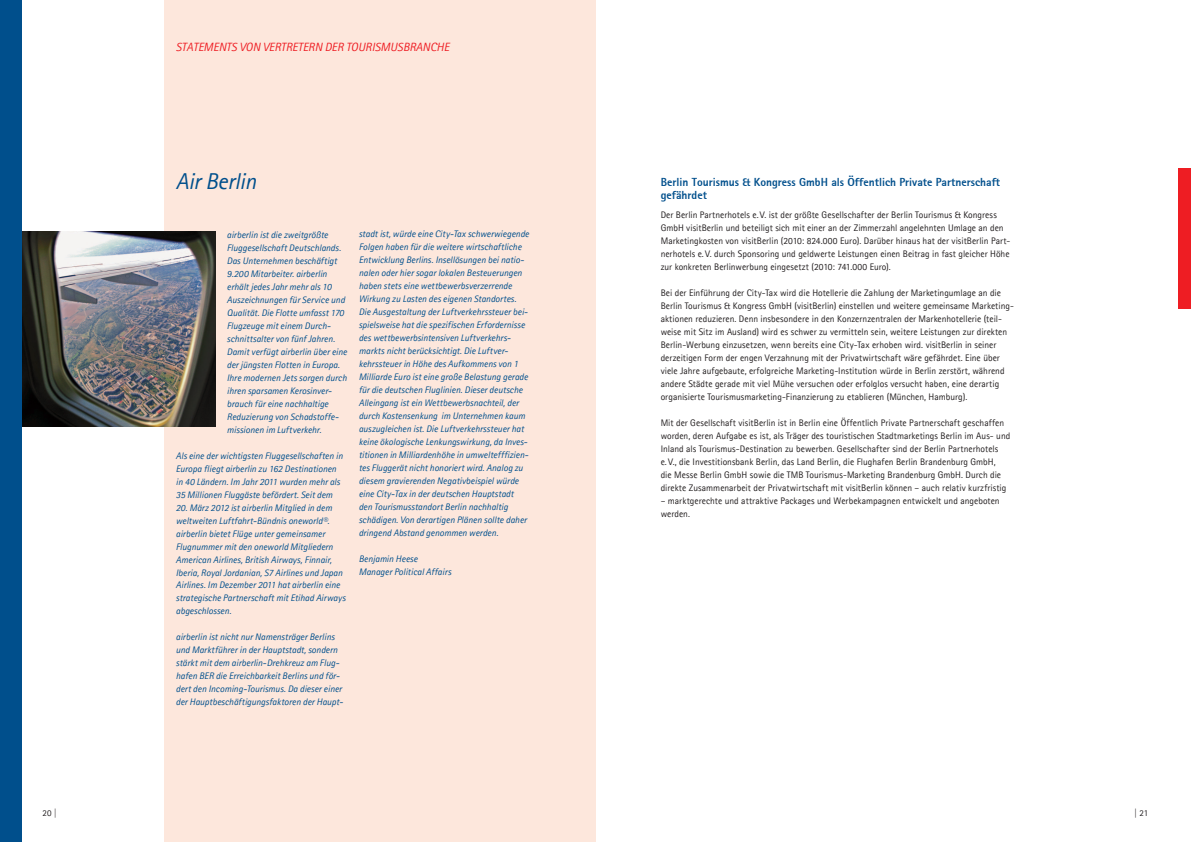
<style>
.page{position:relative;width:1191px;height:842px;background:#fff}
.page>*{position:absolute;margin:0;border:0;box-sizing:border-box;transform-origin:0 0}
.t1{font:italic 23px "Agfa Rotis Sans Serif";letter-spacing:-.015em;color:#004f8c}
.t2{font:italic 12px "Agfa Rotis Sans Serif";color:#ee1d23}
.t3{font:800 11.5px/13px "Agfa Rotis Sans Serif";color:#004f8c}
.t4{font:italic 9.5px/13px "Agfa Rotis Sans Serif";color:#004f8c}
.t5{font:9.5px/13px "Agfa Rotis Sans Serif";color:#231f20}
.t6{font:9px "Agfa Rotis Sans Serif";color:#231f20}
</style>
<div class="page">
<div style="left:164px;top:0;width:431px;height:842px;background:#fde7dc"></div>
<img style="left:21px;top:231px;width:194px;height:195px">
<div style="left:1178px;top:168px;width:13px;height:140px;background:#ee1d23"></div>
<div style="left:0;top:0;width:21px;height:842px;background:#004f8c"></div>
<p class="t2" style="left:176px;top:40px;width:13px">State</p>
<p class="t2" style="left:204px;top:40px;width:73px">ments von Vertreter</p>
<p class="t2" style="left:315px;top:40px;width:18px">n der</p>
<p class="t2" style="left:346px;top:40px;width:12px">Touris</p>
<p class="t2" style="left:380px;top:40px;width:17px">musbra</p>
<p class="t2" style="left:422px;top:40px;width:15px">nche</p>
<h1 class="t1" style="left:176px;top:167px;width:82px">Air Berlin</h1>
<p class="t3" style="left:660px;top:175px;width:341px">Berlin Tourismus &amp; Kongress GmbH als Öffentlich Private Partnerschaft gefährdet</p>
<p class="t5" style="left:660px;top:208px;width:351px">Der Berlin Partnerhotels e.V. ist der größte Gesellschafter der Berlin Tourismus &amp; Kongress GmbH visitBerlin und beteiligt sich mit einer an der Zimmerzahl angelehnten Umlage an den Marketingkosten von visitBerlin (2010: 824.000 Euro). Darüber hinaus hat der visitBerlin Part&shy;nerhotels e.V. durch Sponsoring und geldwerte Leistungen einen Beitrag in fast gleicher Höhe zur konkreten Berlinwerbung eingesetzt (2010: 741.000 Euro).</p>
<p class="t5" style="left:660px;top:286px;width:355px">Bei der Einführung der City-Tax wird die Hotellerie die Zahlung der Marketingumlage an die Berlin Tourismus &amp; Kongress GmbH (visitBerlin) einstellen und weitere gemeinsame Marketing&shy;aktionen reduzieren. Denn insbesondere in den Konzernzentralen der Markenhotellerie (teil&shy;weise mit Sitz im Ausland) wird es schwer zu vermitteln sein, weitere Leistungen zur direkten Berlin-Werbung einzusetzen, wenn bereits eine City-Tax erhoben wird. visitBerlin in seiner derzeitigen Form der engen Verzahnung mit der Privatwirtschaft wäre gefährdet. Eine über viele Jahre aufgebaute, erfolgreiche Marketing-Institution würde in Berlin zerstört, während andere Städte gerade mit viel Mühe versuchen oder erfolglos versucht haben, eine derartig organisierte Tourismusmarketing-Finanzierung zu etablieren (München, Hamburg).</p>
<p class="t5" style="left:660px;top:416px;width:351px">Mit der Gesellschaft visitBerlin ist in Berlin eine Öffentlich Private Partnerschaft geschaffen worden, deren Aufgabe es ist, als Träger des touristischen Stadtmarketings Berlin im Aus- und Inland als Tourismus-Destination zu bewerben. Gesellschafter sind der Berlin Partnerhotels e.V., die Investitionsbank Berlin, das Land Berlin, die Flughafen Berlin Brandenburg GmbH,<br>die Messe Berlin GmbH sowie die TMB Tourismus-Marketing Brandenburg GmbH. Durch die direkte Zusammenarbeit der Privatwirtschaft mit visitBerlin können – auch relativ kurzfristig</p>
<p class="t5" style="left:660px;top:494px;width:340px">– marktgerechte und attraktive Packages und Werbekampagnen entwickelt und angeboten werden.</p>
<p class="t4" style="left:359px;top:228px;width:172px">stadt ist, würde eine City-Tax schwerwiegende Folgen haben für die weitere wirtschaftliche Entwicklung Berlins. Insellösungen bei natio&shy;nalen oder hier sogar lokalen Besteuerungen haben stets eine wettbewerbsverzerrende Wirkung zu Lasten des eigenen Standortes.<br>Die Ausgestaltung der Luftverkehrssteuer bei&shy;spielsweise hat die spezifischen Erfordernisse des wettbewerbsintensiven Luftverkehrs&shy;markts nicht berücksichtigt. Die Luftver&shy;kehrssteuer in Höhe des Aufkommens von 1<br>Milliarde Euro ist eine große Belastung gerade für die deutschen Fluglinien. Dieser deutsche Alleingang ist ein Wettbewerbsnachteil, der durch Kostensenkung im Unternehmen kaum auszugleichen ist. Die Luftverkehrssteuer hat keine ökologische Lenkungswirkung, da Inves&shy;titionen in Milliardenhöhe in umweltefffizien&shy;tes Fluggerät nicht honoriert wird. Analog zu diesem gravierenden Negativbeispiel würde eine City-Tax in der deutschen Hauptstadt den Tourismusstandort Berlin nachhaltig schädigen. Von derartigen Plänen sollte daher dringend Abstand genommen werden.</p>
<p class="t4" style="left:359px;top:553px;width:94px">Benjamin Heese<br>Manager Political Affairs</p>
<p class="t4" style="left:227px;top:228px;width:122px">airberlin ist die zweitgrößte<br>Fluggesellschaft Deutschlands.<br>Das Unternehmen beschäftigt<br>9.200 Mitarbeiter. airberlin erhält jedes Jahr mehr als 10<br>Auszeichnungen für Service und<br>Qualität. Die Flotte umfasst 170<br>Flugzeuge mit einem Durch&shy;schnittsalter von fünf Jahren.<br>Damit verfügt airberlin über eine der jüngsten Flotten in Europa.<br>Ihre modernen Jets sorgen durch ihren sparsamen Kerosinver&shy;brauch für eine nachhaltige<br>Reduzierung von Schadstoffe&shy;missionen im Luftverkehr.</p>
<p class="t4" style="left:176px;top:449px;width:168px">Als eine der wichtigsten Fluggesellschaften in Europa fliegt airberlin zu 162 Destinationen in 40 Ländern. Im Jahr 2011 wurden mehr als 35 Millionen Fluggäste befördert. Seit dem</p>
<p class="t4" style="left:176px;top:501px;width:171px">20. März 2012 ist airberlin Mitglied in dem weltweiten Luftfahrt-Bündnis oneworld®. airberlin bietet Flüge unter gemeinsamer Flugnummer mit den oneworld Mitgliedern American Airlines, British Airways, Finnair, Iberia, Royal Jordanian, S7 Airlines und Japan Airlines. Im Dezember 2011 hat airberlin eine strategische Partnerschaft mit Etihad Airways abgeschlossen.</p>
<p class="t4" style="left:176px;top:631px;width:169px">airberlin ist nicht nur Namensträger Berlins und Marktführer in der Hauptstadt, sondern stärkt mit dem airberlin-Drehkreuz am Flug&shy;hafen BER die Erreichbarkeit Berlins und för&shy;dert den Incoming-Tourismus. Da dieser einer der Hauptbeschäftigungsfaktoren der Haupt-</p>
<p class="t6" style="left:43px;top:807px;width:16px">20 |</p>
<p class="t6" style="left:1134px;top:807px;width:16px">| 21</p>
</div>
